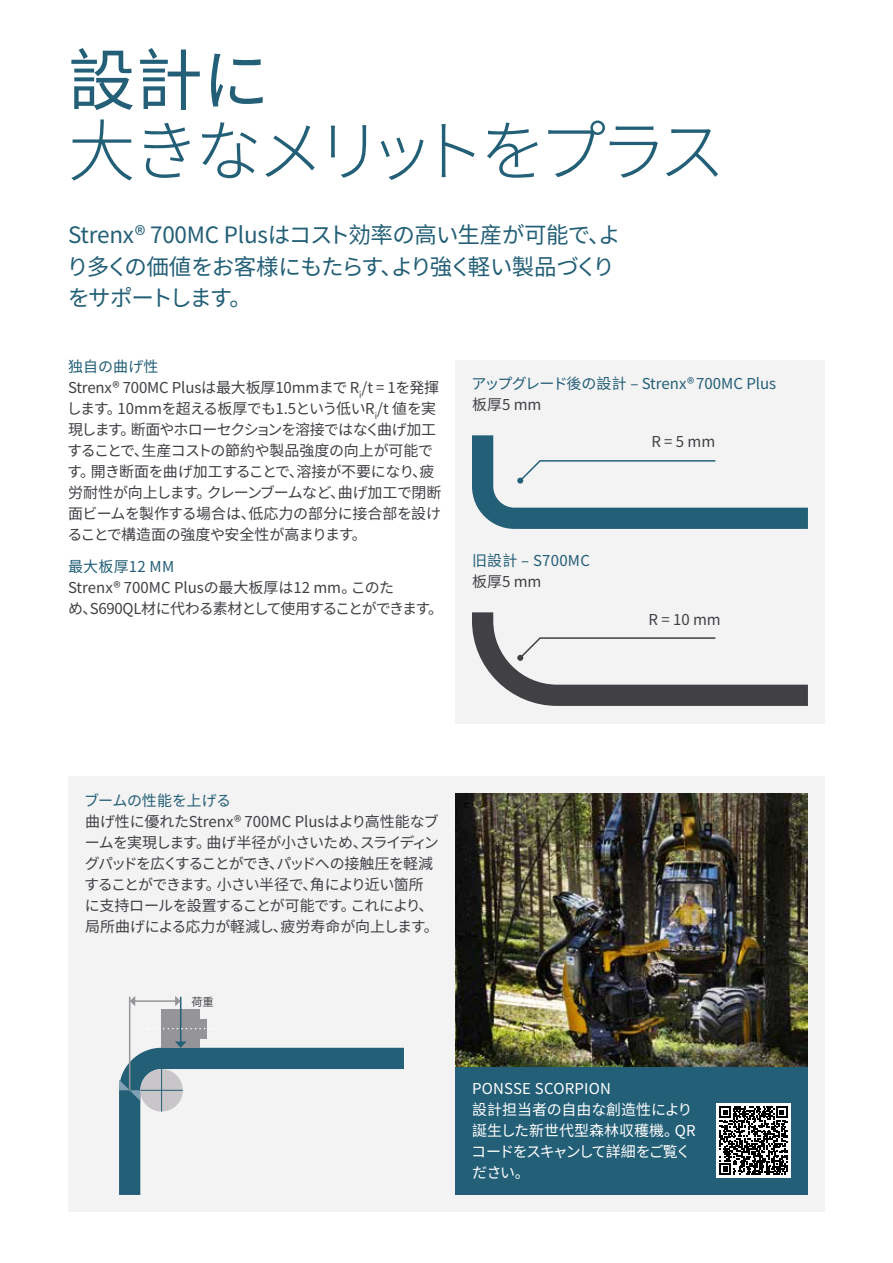
<style>
.page{position:relative;width:893px;height:1263px;background:#fff}
.page>*{position:absolute;margin:0;border:0;box-sizing:border-box;transform-origin:0 0}
.t1{font:300 67.5px "Noto Sans CJ Ksc";letter-spacing:-.11em;color:#235f77}
.t2{font:67.5px "Noto Sans CJ Ksc";color:#235f77}
.t3{font:22.5px/31.5px "Noto Sans CJ Ksc";letter-spacing:-.03em;color:#235f77}
.t4{font:15px/21px "Noto Sans CJ Ksc";letter-spacing:-.02em;color:#414045}
.t5{font:15px/21px "Noto Sans CJ Ksc";color:#fff}
.t6{font:15px "Noto Sans CJ Ksc";color:#235f77}
.t7{font:15px "Noto Sans CJ Ksc";letter-spacing:-.03em;color:#235f77}
.t8{font:11.25px "Noto Sans CJ Ksc";color:#414045}
.s1{color:#235f77}
</style>
<div class="page">
<div style="left:68px;top:777px;width:757px;height:435px;background:#f4f3f4"></div>
<div style="left:455px;top:360px;width:370px;height:363px;background:#f4f3f4"></div>
<hr style="left:129px;top:997px;width:1px;height:93px;background:#959498">
<div style="left:455px;top:794px;width:353px;height:401px;background:#235f77"></div>
<img style="left:455px;top:794px;width:353px;height:273px">
<svg style="left:472px;top:612px;width:336px;height:94px"></svg>
<svg style="left:472px;top:435px;width:336px;height:94px"></svg>
<div style="left:162px;top:1009px;width:38px;height:39px;background:#959498"></div>
<div style="left:200px;top:1019px;width:6px;height:19px;background:#959498"></div>
<hr style="left:180px;top:997px;width:1px;height:45px;background:#235f77">
<svg style="left:119px;top:1041px;width:285px;height:154px"></svg>
<hr style="left:134px;top:1000px;width:42px;height:2px;background:#959498">
<svg style="left:175px;top:996px;width:6px;height:10px"></svg>
<svg style="left:130px;top:996px;width:5px;height:10px"></svg>
<svg style="left:148px;top:1028px;width:67px;height:1px"></svg>
<div style="left:716px;top:1103px;width:75px;height:75px;background:#fff"></div>
<svg style="left:720px;top:1106px;width:68px;height:68px"></svg>
<h1 class="t2" style="left:68px;top:42px;width:203px">設計に</h1>
<h1 class="t1" style="left:68px;top:113px;width:659px">大きなメリットをプラス</h1>
<h2 class="t3" style="left:67px;top:220px;width:555px">Strenx® 700MC Plusはコスト効率の高い生産が可能で、より多くの価値をお客様にもたらす、より強く軽い製品づくりをサポートします。</h2>
<p class="t4" style="left:67px;top:356px;width:376px"><span class="s1">独自の曲げ性<br></span>Strenx® 700MC Plusは最大板厚10mmまで R<sub>i</sub>/t = 1を発揮します。10mmを超える板厚でも1.5という低いR<sub>i</sub>/t 値を実現します。断面やホローセクションを溶接ではなく曲げ加工することで、生産コストの節約や製品強度の向上が可能です。開き断面を曲げ加工することで、溶接が不要になり、疲労耐性が向上します。クレーンブームなど、曲げ加工で閉断面ビームを製作する場合は、低応力の部分に接合部を設けることで構造面の強度や安全性が高まります。</p>
<p class="t6" style="left:68px;top:558px;width:108px">最大板厚12 MM</p>
<p class="t4" style="left:68px;top:577px;width:377px">Strenx® 700MC Plusの最大板厚は12 mm。このた<br>め、S690QL材に代わる素材として使用することができます。</p>
<p class="t6" style="left:471px;top:375px;width:306px">アップグレード後の設計 – Strenx®700MC Plus</p>
<p class="t4" style="left:472px;top:394px;width:71px">板厚5 mm</p>
<p class="t6" style="left:472px;top:552px;width:119px">旧設計 – S700MC</p>
<p class="t4" style="left:472px;top:572px;width:71px">板厚5 mm</p>
<p class="t4" style="left:651px;top:432px;width:66px">R = 5 mm</p>
<p class="t4" style="left:648px;top:609px;width:74px">R = 10 mm</p>
<p class="t7" style="left:84px;top:792px;width:148px">ブームの性能を上げる</p>
<p class="t4" style="left:84px;top:811px;width:356px">曲げ性に優れたStrenx® 700MC Plusはより高性能なブームを実現します。曲げ半径が小さいため、スライディングパッドを広くすることができ、パッドへの接触圧を軽減することができます。小さい半径で、角により近い箇所に支持ロールを設置することが可能です。これにより、局所曲げによる応力が軽減し、疲労寿命が向上します。</p>
<p class="t8" style="left:191px;top:995px;width:24px">荷重</p>
<p class="t5" style="left:471px;top:1078px;width:226px">PONSSE SCORPION<br>設計担当者の自由な創造性により誕生した新世代型森林収穫機。QRコードをスキャンして詳細をご覧ください。</p>
</div>
